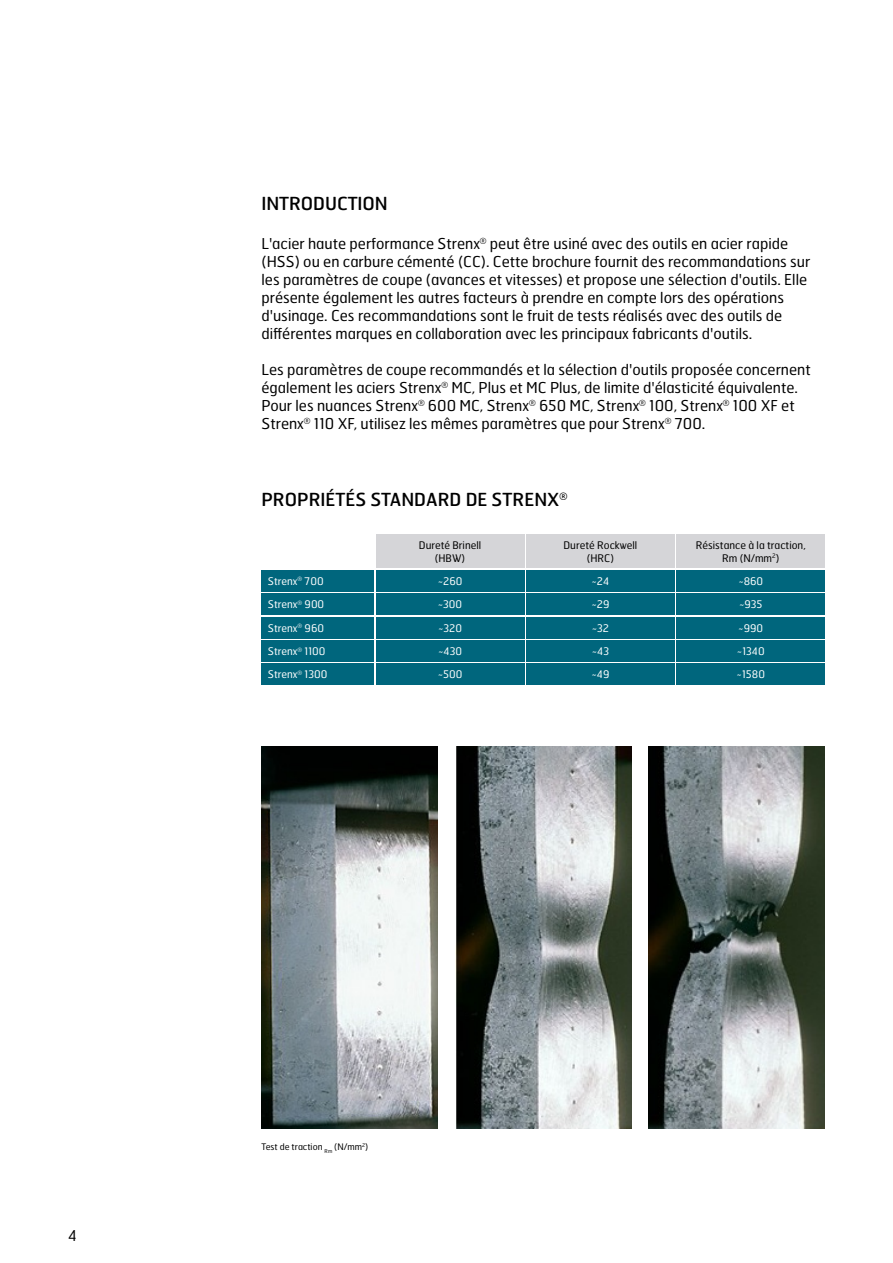
<style>
.page{position:relative;width:893px;height:1263px;background:#fff}
.page>*{position:absolute;margin:0;border:0;box-sizing:border-box;transform-origin:0 0}
.t1{font:18px "Hermes FB";color:#000}
.t2{font:15px/18px "Hermes FB";color:#000}
.t3{font:10.5px "Hermes FB";color:#fff}
.t4{font:10.5px/12.6px "Hermes FB";color:#000;text-align:center}
.bildtext_tabelltext{font:9px "Hermes FB";color:#000}
</style>
<div class="page">
<div style="left:376px;top:534px;width:148px;height:34px;background:#d5d5d8"></div>
<div style="left:526px;top:534px;width:149px;height:34px;background:#d5d5d8"></div>
<div style="left:677px;top:534px;width:148px;height:34px;background:#d5d5d8"></div>
<div style="left:261px;top:570px;width:113px;height:21px;background:#00667d"></div>
<div style="left:376px;top:570px;width:148px;height:21px;background:#00667d"></div>
<div style="left:376px;top:593px;width:148px;height:22px;background:#00667d"></div>
<div style="left:376px;top:617px;width:148px;height:21px;background:#00667d"></div>
<div style="left:376px;top:640px;width:148px;height:22px;background:#00667d"></div>
<div style="left:376px;top:664px;width:148px;height:21px;background:#00667d"></div>
<div style="left:526px;top:570px;width:149px;height:21px;background:#00667d"></div>
<div style="left:526px;top:593px;width:149px;height:22px;background:#00667d"></div>
<div style="left:526px;top:617px;width:149px;height:21px;background:#00667d"></div>
<div style="left:526px;top:640px;width:149px;height:22px;background:#00667d"></div>
<div style="left:526px;top:664px;width:149px;height:21px;background:#00667d"></div>
<div style="left:677px;top:570px;width:148px;height:21px;background:#00667d"></div>
<div style="left:677px;top:593px;width:148px;height:22px;background:#00667d"></div>
<div style="left:677px;top:617px;width:148px;height:21px;background:#00667d"></div>
<div style="left:677px;top:640px;width:148px;height:22px;background:#00667d"></div>
<div style="left:677px;top:664px;width:148px;height:21px;background:#00667d"></div>
<div style="left:261px;top:593px;width:113px;height:22px;background:#00667d"></div>
<div style="left:261px;top:617px;width:113px;height:21px;background:#00667d"></div>
<div style="left:261px;top:640px;width:113px;height:22px;background:#00667d"></div>
<div style="left:261px;top:664px;width:113px;height:21px;background:#00667d"></div>
<img style="left:262px;top:746px;width:176px;height:382px">
<img style="left:455px;top:746px;width:176px;height:382px">
<img style="left:648px;top:747px;width:177px;height:381px">
<p class="t2" style="left:68px;top:1226px;width:10px">4</p>
<p class="t1" style="left:261px;top:192px;width:128px">INTRODUCTION</p>
<p class="t2" style="left:261px;top:234px;width:550px">L'acier haute performance Strenx<sup>®</sup> peut être usiné avec des outils en acier rapide (HSS) ou en carbure cémenté (CC). Cette brochure fournit des recommandations sur les paramètres de coupe (avances et vitesses) et propose une sélection d'outils. Elle présente également les autres facteurs à prendre en compte lors des opérations d'usinage. Ces recommandations sont le fruit de tests réalisés avec des outils de différentes marques en collaboration avec les principaux fabricants d'outils.</p>
<p class="t2" style="left:261px;top:360px;width:551px">Les paramètres de coupe recommandés et la sélection d'outils proposée concernent également les aciers Strenx<sup>®</sup> MC, Plus et MC Plus, de limite d'élasticité équivalente.<br>Pour les nuances Strenx<sup>®</sup> 600 MC, Strenx<sup>®</sup> 650 MC, Strenx<sup>®</sup> 100, Strenx<sup>®</sup> 100 XF et Strenx<sup>®</sup> 110 XF, utilisez les mêmes paramètres que pour Strenx<sup>®</sup> 700.</p>
<p class="t1" style="left:261px;top:488px;width:307px">PROPRIÉTÉS STANDARD DE STRENX<sup>®</sup></p>
<p class="t4" style="left:419px;top:539px;width:64px">Dureté Brinell (HBW)</p>
<p class="t4" style="left:563px;top:539px;width:75px">Dureté Rockwell (HRC)</p>
<p class="t4" style="left:696px;top:539px;width:111px">Résistance à la traction,<br>Rm (N/mm<sup>2</sup>)</p>
<p class="t3" style="left:268px;top:574px;width:57px">Strenx<sup>®</sup> 700</p>
<p class="t3" style="left:438px;top:574px;width:26px">~260</p>
<p class="t3" style="left:438px;top:598px;width:26px">~300</p>
<p class="t3" style="left:438px;top:621px;width:25px">~320</p>
<p class="t3" style="left:438px;top:644px;width:25px">~430</p>
<p class="t3" style="left:438px;top:668px;width:26px">~500</p>
<p class="t3" style="left:591px;top:574px;width:19px">~24</p>
<p class="t3" style="left:591px;top:598px;width:20px">~29</p>
<p class="t3" style="left:592px;top:621px;width:19px">~32</p>
<p class="t3" style="left:592px;top:644px;width:19px">~43</p>
<p class="t3" style="left:591px;top:668px;width:20px">~49</p>
<p class="t3" style="left:738px;top:574px;width:26px">~860</p>
<p class="t3" style="left:739px;top:598px;width:25px">~935</p>
<p class="t3" style="left:738px;top:621px;width:26px">~990</p>
<p class="t3" style="left:737px;top:644px;width:29px">~1340</p>
<p class="t3" style="left:737px;top:668px;width:30px">~1580</p>
<p class="t3" style="left:268px;top:598px;width:58px">Strenx<sup>®</sup> 900</p>
<p class="t3" style="left:268px;top:621px;width:58px">Strenx<sup>®</sup> 960</p>
<p class="t3" style="left:268px;top:644px;width:59px">Strenx<sup>®</sup> 1100</p>
<p class="t3" style="left:268px;top:668px;width:61px">Strenx<sup>®</sup> 1300</p>
<p class="bildtext_tabelltext" style="left:261px;top:1141px;width:108px">Test de traction <sub>Rm</sub> (N/mm<sup>2</sup>)</p>
</div>
